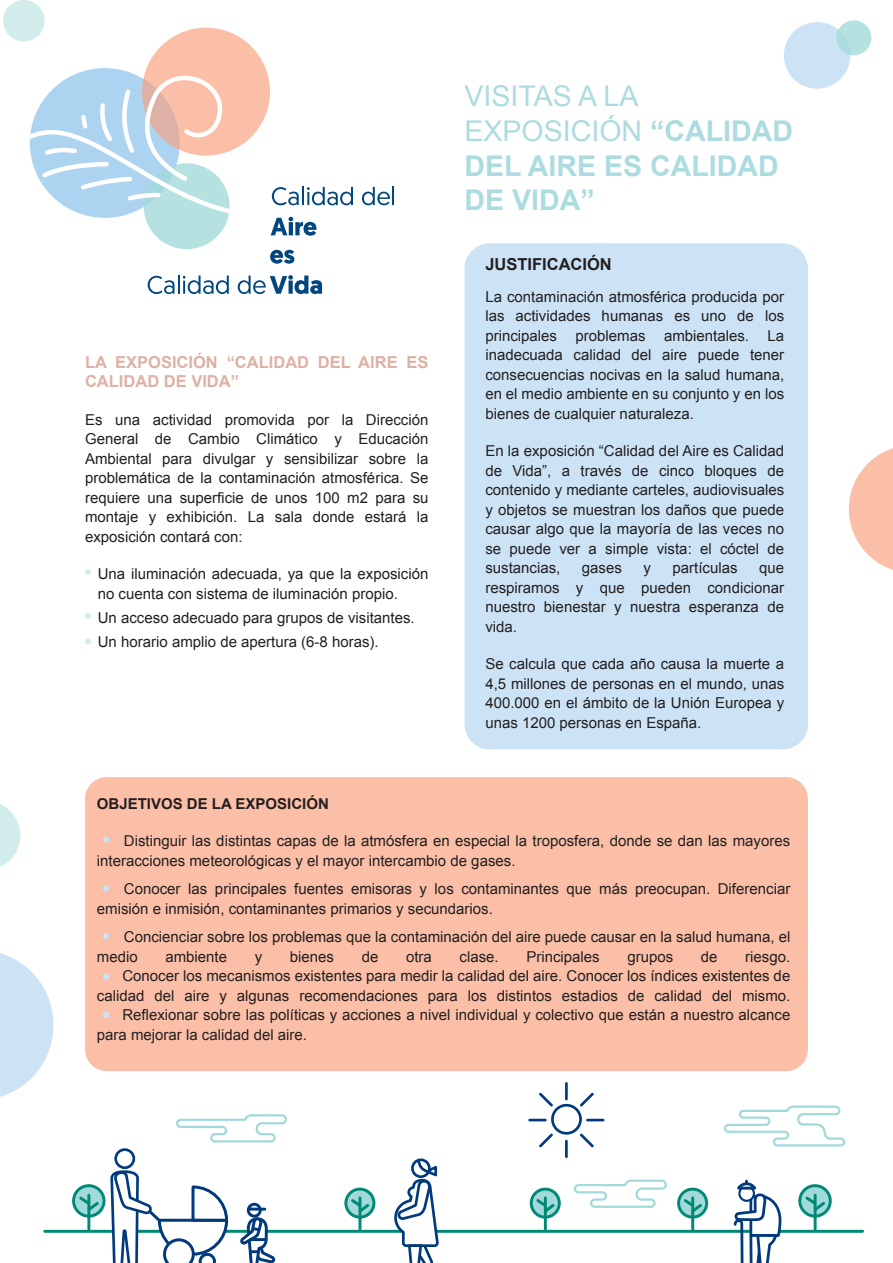
<style>
.page{position:relative;width:893px;height:1263px;background:#fff}
.page>*{position:absolute;margin:0;border:0;box-sizing:border-box;transform-origin:0 0}
.t1{font:700 28.5px/35px "Arial";color:#acdbe0}
.t2{font:700 16.5px/19.5px "Arial";color:#ddb1a5}
.t3{font:700 16.5px "Arial";color:#231f20}
.t4{font:15px/19.5px "Arial";color:#231f20;text-align:justify}
.t5{font:700 15px "Arial";color:#231f20}
.s1{font-weight:400}
</style>
<div class="page">
<svg style="left:0;top:953px;width:54px;height:144px"></svg>
<svg style="left:0;top:804px;width:20px;height:63px"></svg>
<svg style="left:85px;top:569px;width:6px;height:6px"></svg>
<svg style="left:85px;top:612px;width:6px;height:6px"></svg>
<svg style="left:85px;top:638px;width:6px;height:6px"></svg>
<div style="left:464px;top:243px;width:344px;height:506px;background:#cce3f6;border-radius:25px"></div>
<div style="left:85px;top:777px;width:723px;height:294px;background:#fbbea7;border-radius:22px"></div>
<div style="left:142px;top:28px;width:128px;height:128px;background:#fbbea7;border-radius:50%"></div>
<svg style="left:849px;top:448px;width:44px;height:122px"></svg>
<div style="left:144px;top:163px;width:86px;height:86px;background:#b5e1e1;border-radius:50%"></div>
<svg style="left:362px;top:187px;width:32px;height:18px"></svg>
<svg style="left:29px;top:60px;width:324px;height:182px"></svg>
<svg style="left:148px;top:275px;width:81px;height:19px"></svg>
<svg style="left:238px;top:275px;width:84px;height:19px"></svg>
<svg style="left:270px;top:250px;width:24px;height:14px"></svg>
<div style="left:3px;top:0;width:42px;height:41px;background:#d2ecec;border-radius:50%"></div>
<div style="left:784px;top:22px;width:66px;height:67px;background:#cce3f6;border-radius:50%"></div>
<div style="left:836px;top:20px;width:35px;height:35px;background:#b5e1e1;border-radius:50%"></div>
<svg style="left:836px;top:22px;width:13px;height:33px"></svg>
<svg style="left:573px;top:1179px;width:95px;height:51px"></svg>
<svg style="left:72px;top:1184px;width:33px;height:33px"></svg>
<svg style="left:77px;top:1194px;width:24px;height:19px"></svg>
<hr style="left:87px;top:1195px;width:3px;height:34px;background:#008974">
<svg style="left:344px;top:1187px;width:31px;height:31px"></svg>
<svg style="left:348px;top:1193px;width:24px;height:22px"></svg>
<hr style="left:358px;top:1198px;width:3px;height:31px;background:#008974">
<svg style="left:530px;top:1187px;width:31px;height:31px"></svg>
<svg style="left:534px;top:1193px;width:23px;height:22px"></svg>
<hr style="left:544px;top:1198px;width:3px;height:31px;background:#008974">
<hr style="left:45px;top:1230px;width:818px;height:3px;background:#008974">
<svg style="left:677px;top:1187px;width:31px;height:31px"></svg>
<svg style="left:681px;top:1196px;width:24px;height:19px"></svg>
<hr style="left:691px;top:1198px;width:3px;height:31px;background:#008974">
<div style="left:551px;top:1104px;width:31px;height:30px;background:#fff;border:3px solid #00397c;border-radius:50%"></div>
<hr style="left:565px;top:1083px;width:3px;height:16px;background:#00397c">
<hr style="left:565px;top:1141px;width:3px;height:16px;background:#00397c">
<svg style="left:530px;top:1119px;width:15px;height:2px"></svg>
<svg style="left:587px;top:1119px;width:16px;height:2px"></svg>
<svg style="left:539px;top:1133px;width:14px;height:15px"></svg>
<svg style="left:577px;top:1092px;width:17px;height:17px"></svg>
<svg style="left:580px;top:1133px;width:14px;height:15px"></svg>
<svg style="left:539px;top:1092px;width:14px;height:15px"></svg>
<svg style="left:723px;top:1105px;width:123px;height:158px"></svg>
<svg style="left:109px;top:1114px;width:179px;height:149px"></svg>
<svg style="left:393px;top:1158px;width:47px;height:105px"></svg>
<div style="left:103px;top:836px;width:6px;height:7px;background:#cce3f6;border-radius:50%"></div>
<svg style="left:103px;top:885px;width:6px;height:6px"></svg>
<svg style="left:103px;top:933px;width:6px;height:6px"></svg>
<div style="left:103px;top:973px;width:6px;height:7px;background:#cce3f6;border-radius:50%"></div>
<svg style="left:103px;top:1012px;width:6px;height:6px"></svg>
<p class="t2" style="left:85px;top:353px;width:345px">LA EXPOSICIÓN “CALIDAD DEL AIRE ES<br>CALIDAD DE VIDA”</p>
<p class="t4" style="left:85px;top:411px;width:345px">Es una actividad promovida por la Dirección General de Cambio Climático y Educación Ambiental para divulgar y sensibilizar sobre la problemática de la contaminación atmosférica. Se requiere una superficie de unos 100 m2 para su montaje y exhibición. La sala donde estará la exposición contará con:</p>
<p class="t4" style="left:98px;top:565px;width:332px">Una iluminación adecuada, ya que la exposición no cuenta con sistema de iluminación propio.</p>
<p class="t4" style="left:98px;top:607px;width:318px;line-height:24px">Un acceso adecuado para grupos de visitantes.<br>Un horario amplio de apertura (6-8 horas).</p>
<h1 class="t1" style="left:464px;top:81px;width:330px"><span class="s1">VISITAS A LA<br>EXPOSICIÓN</span> “CALIDAD<br>DEL AIRE ES CALIDAD<br>DE VIDA”</h1>
<p class="t3" style="left:485px;top:258px;width:128px">JUSTIFICACIÓN</p>
<p class="t4" style="left:485px;top:288px;width:300px">La contaminación atmosférica producida por las actividades humanas es uno de los principales problemas ambientales. La inadecuada calidad del aire puede tener consecuencias nocivas en la salud humana, en el medio ambiente en su conjunto y en los bienes de cualquier naturaleza.</p>
<p class="t4" style="left:485px;top:442px;width:300px">En la exposición “Calidad del Aire es Calidad de Vida”, a través de cinco bloques de contenido y mediante carteles, audiovisuales y objetos se muestran los daños que puede causar algo que la mayoría de las veces no se puede ver a simple vista: el cóctel de sustancias,</p>
<p class="t4" style="left:582px;top:559px;width:42px">gases</p>
<p class="t4" style="left:643px;top:559px;width:9px">y</p>
<p class="t4" style="left:673px;top:559px;width:67px">partículas</p>
<p class="t4" style="left:485px;top:559px;width:300px;text-indent:274px">que respiramos y que pueden condicionar nuestro bienestar y nuestra esperanza de vida.</p>
<p class="t4" style="left:485px;top:655px;width:300px">Se calcula que cada año causa la muerte a 4,5 millones de personas en el mundo, unas 400.000 en el ámbito de la Unión Europea y unas 1200 personas en España.</p>
<p class="t5" style="left:97px;top:798px;width:233px">OBJETIVOS DE LA EXPOSICIÓN</p>
<p class="t4" style="left:97px;top:833px;width:695px;text-indent:27px">Distinguir las distintas capas de la atmósfera en especial la troposfera, donde se dan las mayores interacciones meteorológicas y el mayor intercambio de gases.</p>
<p class="t4" style="left:97px;top:881px;width:695px;text-indent:27px">Conocer las principales fuentes emisoras y los contaminantes que más preocupan. Diferenciar emisión e inmisión, contaminantes primarios y secundarios.</p>
<p class="t4" style="left:97px;top:929px;width:695px;text-indent:27px">Concienciar sobre los problemas que la contaminación del aire puede causar en la salud humana, el medio</p>
<p class="t4" style="left:165px;top:948px;width:63px">ambiente</p>
<p class="t4" style="left:255px;top:948px;width:9px">y</p>
<p class="t4" style="left:290px;top:948px;width:46px">bienes</p>
<p class="t4" style="left:362px;top:948px;width:18px">de</p>
<p class="t4" style="left:406px;top:948px;width:27px">otra</p>
<p class="t4" style="left:460px;top:948px;width:41px">clase.</p>
<p class="t4" style="left:526px;top:948px;width:75px">Principales</p>
<p class="t4" style="left:627px;top:948px;width:47px">grupos</p>
<p class="t4" style="left:701px;top:948px;width:18px">de</p>
<p class="t4" style="left:745px;top:948px;width:47px">riesgo.</p>
<p class="t4" style="left:122px;top:968px;width:669px">Conocer los mecanismos existentes para medir la calidad del aire. Conocer los índices existentes de</p>
<p class="t4" style="left:97px;top:987px;width:695px">calidad del aire y algunas recomendaciones para los distintos estadios de calidad del mismo.</p>
<p class="t4" style="left:122px;top:1007px;width:669px">Reflexionar sobre las políticas y acciones a nivel individual y colectivo que están a nuestro alcance</p>
<p class="t4" style="left:97px;top:1026px;width:212px">para mejorar la calidad del aire.</p>
</div>
